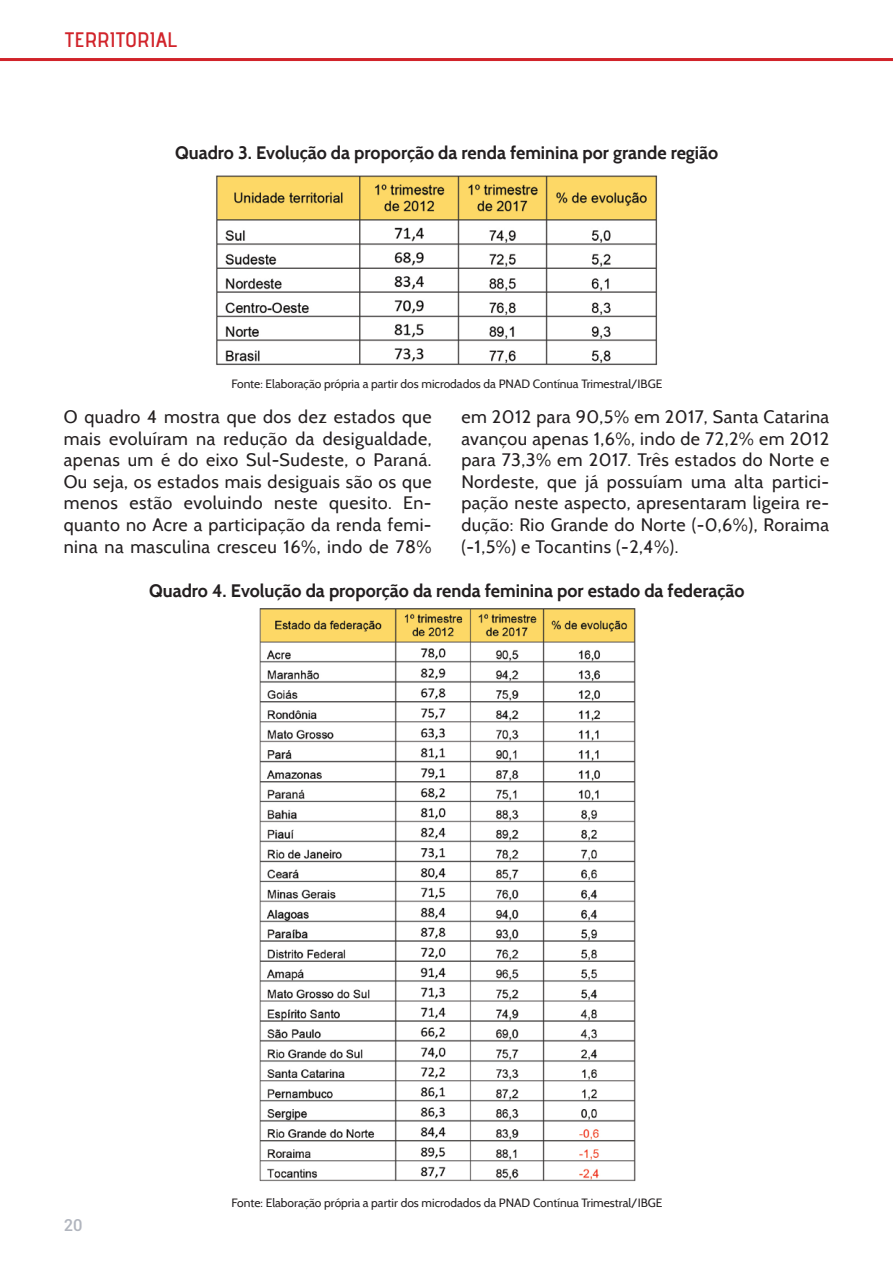
<style>
.page{position:relative;width:893px;height:1263px;background:#fff}
.page>*{position:absolute;margin:0;border:0;box-sizing:border-box;transform-origin:0 0}
.Paragraph_Style_blac{font:21px "advent Bd 2";color:#d1232a;scale:1.05 1}
.t1{font:18px/21.6px "Cabin";letter-spacing:.025em;color:#231f20;text-align:justify}
.t2{font:700 18px "Cabin";color:#231f20}
.t3{font:500 16.5px "Roboto";color:#b1b5be}
.t4{font:12px "Cabin";color:#231f20}
</style>
<div class="page">
<hr style="left:0;top:58px;width:893px;height:3px;background:#d1232a">
<img style="left:216px;top:175px;width:442px;height:190px">
<img style="left:259px;top:608px;width:377px;height:574px">
<p class="Paragraph_Style_blac" style="left:65px;top:26px;width:108px">TERRITORIAL</p>
<p class="t2" style="left:175px;top:142px;width:545px">Quadro 3. Evolução da proporção da renda feminina por grande região</p>
<p class="t4" style="left:231px;top:376px;width:433px">Fonte: Elaboração própria a partir dos microdados da PNAD Contínua Trimestral/IBGE</p>
<p class="t1" style="left:64px;top:406px;width:369px">O quadro 4 mostra que dos dez estados que mais evoluíram na redução da desigualdade, apenas um é do eixo Sul-Sudeste, o Paraná.<br>Ou seja, os estados mais desiguais são os que menos estão evoluindo neste quesito. En&shy;quanto no Acre a participação da renda femi&shy;nina na masculina cresceu 16%, indo de 78%</p>
<p class="t1" style="left:461px;top:406px;width:369px">em 2012 para 90,5% em 2017, Santa Catarina avançou apenas 1,6%, indo de 72,2% em 2012 para 73,3% em 2017. Três estados do Norte e Nordeste, que já possuíam uma alta partici&shy;pação neste aspecto, apresentaram ligeira re&shy;dução: Rio Grande do Norte (-0,6%), Roraima (-1,5%) e Tocantins (-2,4%).</p>
<p class="t2" style="left:149px;top:580px;width:597px">Quadro 4. Evolução da proporção da renda feminina por estado da federação</p>
<p class="t3" style="left:64px;top:1214px;width:20px">20</p>
<p class="t4" style="left:231px;top:1195px;width:433px">Fonte: Elaboração própria a partir dos microdados da PNAD Contínua Trimestral/IBGE</p>
</div>
